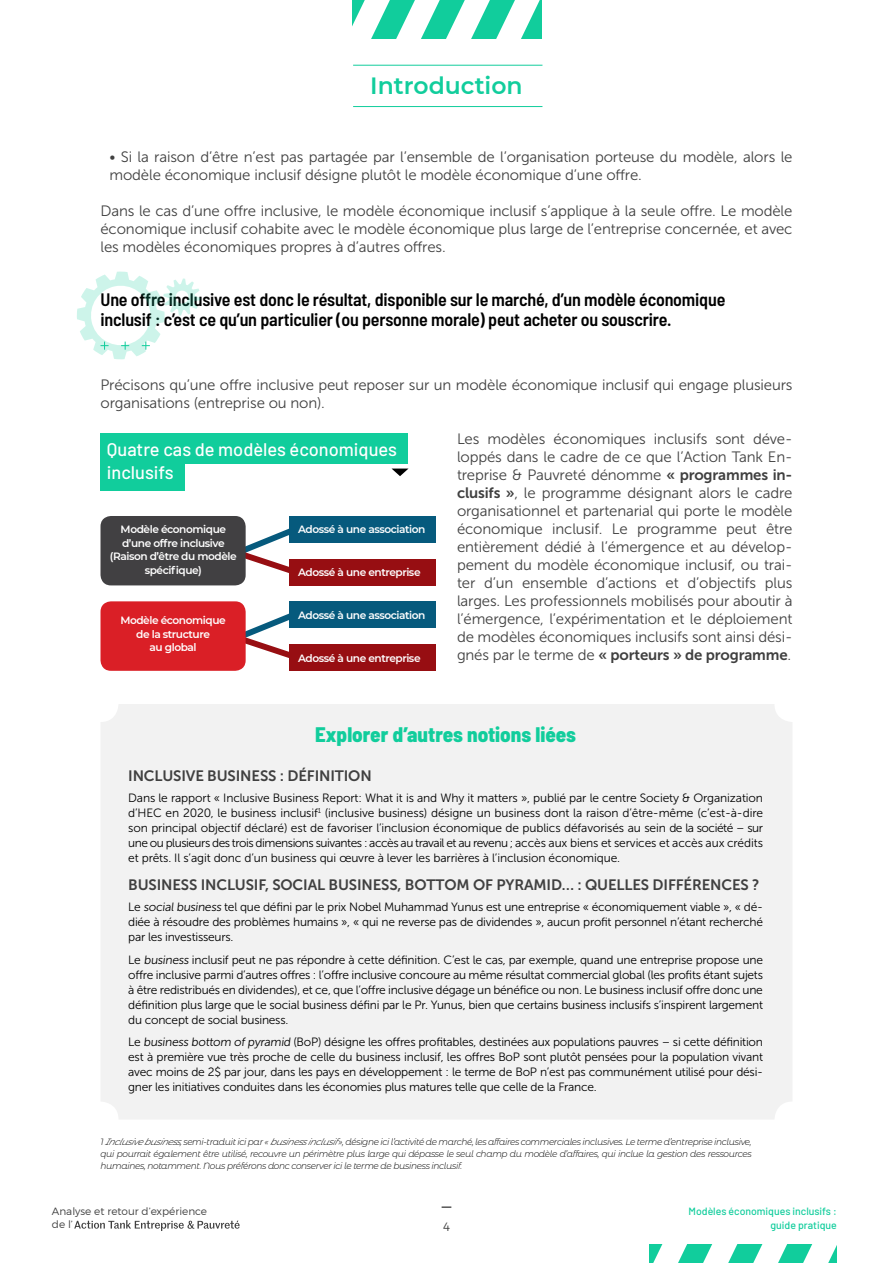
<style>
.page{position:relative;width:893px;height:1263px;background:#fff}
.page>*{position:absolute;margin:0;border:0;box-sizing:border-box;transform-origin:0 0}
.t1{font:600 23.55px "Montserrat";color:#11cd9c}
.t2{font:800 semi-condensed 21px "Barlow";color:#11cd9c}
.t3{font:500 18.15px/22.8px "Barlow";color:#fff}
.t4{font:600 semi-condensed 18px/19.5px "Barlow";letter-spacing:-.01em;color:#000}
.t5{font:15px/18px "Museo Sans 300";letter-spacing:-.01em;color:#404040}
.t6{font:15px "Museo Sans 700";letter-spacing:-.01em;color:#404040}
.t7{font:12px/15px "Museo Sans 300";letter-spacing:-.02em;color:#000;text-align:justify}
.t8{font:300 12px "Montserrat";color:#404040}
.t9{font:600 10.65px/13.6px "Montserrat";letter-spacing:-.04em;color:#fff;text-align:center}
.t10{font:500 10.5px/13.5px "Barlow";color:#11cd9c;text-align:right}
.t11{font:300 10.5px/13.5px "Montserrat";color:#000}
.t12{font:italic 300 9px/12px "Montserrat Alternates";letter-spacing:-.04em;color:#000;text-align:justify}
.s1{font-family:"Museo Sans 700"}
.s2{font-family:"Museo Sans 300"}
</style>
<div class="page">
<svg style="left:74px;top:1220px;width:166px;height:11px"></svg>
<svg style="left:649px;top:1245px;width:188px;height:18px"></svg>
<div style="left:100px;top:704px;width:692px;height:415px;background:#f2f2f2;border-radius:18px"></div>
<hr style="left:353px;top:106px;width:189px;height:1px;background:#11cd9c">
<hr style="left:353px;top:65px;width:189px;height:1px;background:#11cd9c">
<svg style="left:352px;top:0;width:190px;height:38px"></svg>
<div style="left:100px;top:433px;width:308px;height:31px;background:#11cd9c"></div>
<svg style="left:392px;top:468px;width:17px;height:8px"></svg>
<div style="left:100px;top:460px;width:84px;height:31px;background:#11cd9c"></div>
<svg style="left:245px;top:528px;width:58px;height:51px"></svg>
<svg style="left:246px;top:613px;width:43px;height:45px"></svg>
<div style="left:100px;top:516px;width:146px;height:69px;background:#414042;border-radius:10px"></div>
<div style="left:289px;top:516px;width:147px;height:26px;background:#065a7d"></div>
<div style="left:289px;top:601px;width:147px;height:27px;background:#065a7d"></div>
<div style="left:289px;top:559px;width:147px;height:26px;background:#970e12"></div>
<div style="left:289px;top:644px;width:147px;height:27px;background:#970e12"></div>
<div style="left:100px;top:601px;width:146px;height:70px;background:#da1f26;border-radius:10px"></div>
<svg style="left:77px;top:271px;width:124px;height:88px"></svg>
<h1 class="t1" style="left:370px;top:69px;width:154px">Introduction</h1>
<p class="t5" style="left:110px;top:148px;width:684px">• Si la raison d’être n’est pas partagée par l’ensemble de l’organisation porteuse du modèle, alors le modèle économique inclusif désigne plutôt le modèle économique d’une offre.</p>
<p class="t5" style="left:100px;top:202px;width:693px;text-align:justify">Dans le cas d’une offre inclusive, le modèle économique inclusif s’applique à la seule offre. Le modèle économique inclusif cohabite avec le modèle économique plus large de l’entreprise concernée, et avec les modèles économiques propres à d’autres offres.</p>
<h3 class="t4" style="left:100px;top:289px;width:626px">Une offre inclusive est donc le résultat, disponible sur le marché, d’un modèle économique inclusif : c’est ce qu’un particulier (ou personne morale) peut acheter ou souscrire.</h3>
<p class="t5" style="left:100px;top:376px;width:693px">Précisons qu’une offre inclusive peut reposer sur un modèle économique inclusif qui engage plusieurs organisations (entreprise ou non).</p>
<p class="t5" style="left:457px;top:430px;width:337px;text-align:justify">Les modèles économiques inclusifs sont déve&shy;loppés dans le cadre de ce que l’Action Tank En&shy;treprise &amp; Pauvreté dénomme <span class="s1">« programmes in&shy;clusifs »</span>, le programme désignant alors le cadre organisationnel et partenarial qui porte le modèle économique inclusif. Le programme peut être entièrement dédié à l’émergence et au dévelop&shy;pement du modèle économique inclusif, ou trai&shy;ter d’un ensemble d’actions et d’objectifs plus larges. Les professionnels mobilisés pour aboutir à l’émergence, l’expérimentation et le déploiement de modèles économiques inclusifs sont ainsi dési-</p>
<p class="t6" style="left:457px;top:646px;width:336px"><span class="s2">gnés par le terme de</span> « porteurs » de programme<span class="s2">.</span></p>
<h3 class="t3" style="left:107px;top:436px;width:291px">Quatre cas de modèles économiques inclusifs</h3>
<p class="t9" style="left:110px;top:522px;width:128px">Modèle économique d’une offre inclusive (Raison d’être du modèle spécifique)</p>
<p class="t9" style="left:298px;top:522px;width:129px">Adossé à une association</p>
<p class="t9" style="left:298px;top:607px;width:129px">Adossé à une association</p>
<p class="t9" style="left:298px;top:565px;width:124px">Adossé à une entreprise</p>
<p class="t9" style="left:120px;top:613px;width:107px">Modèle économique de la structure<br>au global</p>
<p class="t9" style="left:298px;top:650px;width:124px">Adossé à une entreprise</p>
<h2 class="t2" style="left:315px;top:719px;width:262px">Explorer d’autres notions liées</h2>
<p class="t6" style="left:128px;top:767px;width:245px">INCLUSIVE BUSINESS : DÉFINITION</p>
<p class="t7" style="left:128px;top:790px;width:636px">Dans le rapport « Inclusive Business Report: What it is and Why it matters », publié par le centre Society &amp; Organization d’HEC en 2020, le business inclusif<sup>1</sup> (inclusive business) désigne un business dont la raison d’être-même (c’est-à-dire son principal objectif déclaré) est de favoriser l’inclusion économique de publics défavorisés au sein de la société – sur une ou plusieurs des trois dimensions suivantes : accès au travail et au revenu ; accès aux biens et services et accès aux crédits et prêts. Il s’agit donc d’un business qui œuvre à lever les barrières à l’inclusion économique.</p>
<p class="t6" style="left:128px;top:876px;width:633px">BUSINESS INCLUSIF, SOCIAL BUSINESS, BOTTOM OF PYRAMID… : QUELLES DIFFÉRENCES ?</p>
<p class="t7" style="left:128px;top:899px;width:636px">Le social business tel que défini par le prix Nobel Muhammad Yunus est une entreprise « économiquement viable », « dé&shy;diée à résoudre des problèmes humains », « qui ne reverse pas de dividendes », aucun profit personnel n’étant recherché par les investisseurs.</p>
<p class="t7" style="left:128px;top:952px;width:636px">Le business inclusif peut ne pas répondre à cette définition. C’est le cas, par exemple, quand une entreprise propose une offre inclusive parmi d’autres offres : l’offre inclusive concoure au même résultat commercial global (les profits étant sujets à être redistribués en dividendes), et ce, que l’offre inclusive dégage un bénéfice ou non. Le business inclusif offre donc une définition plus large que le social business défini par le Pr. Yunus, bien que certains business inclusifs s’inspirent largement du concept de social business.</p>
<p class="t7" style="left:128px;top:1034px;width:636px">Le business bottom of pyramid (BoP) désigne les offres profitables, destinées aux populations pauvres – si cette définition est à première vue très proche de celle du business inclusif, les offres BoP sont plutôt pensées pour la population vivant avec moins de 2$ par jour, dans les pays en développement : le terme de BoP n’est pas communément utilisé pour dési&shy;gner les initiatives conduites dans les économies plus matures telle que celle de la France.</p>
<p class="t12" style="left:100px;top:1135px;width:653px">1 Inclusivebusiness,semi-traduit ici par « businessinclusif », désigne ici l’activité de marché, les affaires commerciales inclusives. Le terme d’entreprise inclusive, qui pourrait également être utilisé, recouvre un périmètre plus large qui dépasse le seul champ du modèle d’affaires, qui inclue la gestion des ressources humaines, notamment. Nous préférons donc conserver ici le terme de business inclusif.</p>
<p class="t11" style="left:52px;top:1204px;width:157px">Analyse et retour d’expérience de l’</p>
<p class="t8" style="left:443px;top:1219px;width:8px">4</p>
<p class="t10" style="left:688px;top:1204px;width:150px">Modèles économiques inclusifs : guide pratique</p>
</div>
